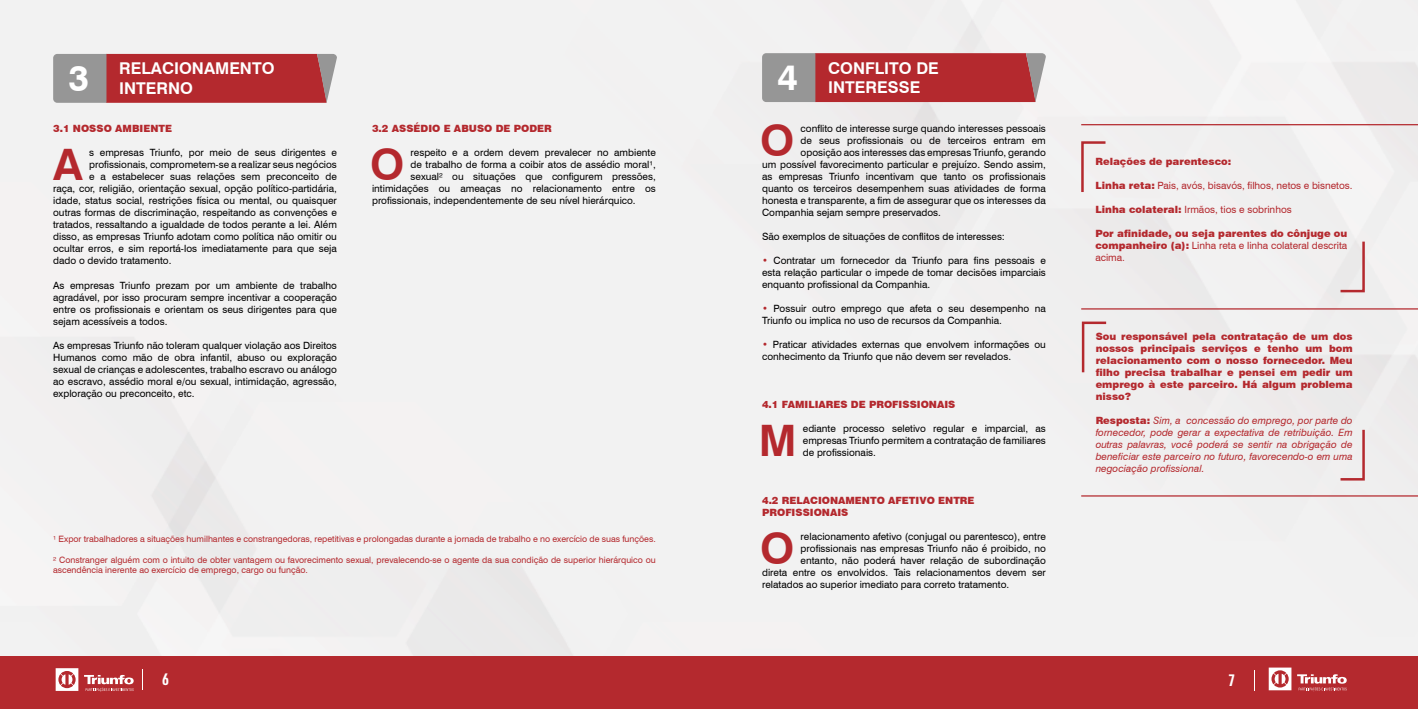
<style>
.page{position:relative;width:1418px;height:709px;background:#fff}
.page>*{position:absolute;margin:0;border:0;box-sizing:border-box;transform-origin:0 0}
.t1{font:700 43.38px "Swiss 721 BT";color:#b4292e}
.t2{font:700 36.25px "Swiss 721 BT";color:#fff}
.t3{font:700 16.25px "Swiss 721 BT";color:#fff}
.t4{font:700 16.25px "URWDIN Cond";color:#fff}
.t5{font:10px/12px "Swiss 721 BT";color:#000;text-align:justify}
.t6{font:900 10px/12px "Swiss 721 BT";color:#b4292e;text-align:justify}
.t7{font:italic 10px/12px "Swiss 721 BT";color:#b4292e;text-align:justify}
.t8{font:10px "Swiss 721 BT";color:#b4292e}
.t9{font:8.75px/10.5px "Swiss 721 BT";color:#b4292e}
.s1{font-weight:900;color:#b4292e}
.s2{font-weight:900}
.s3{font-weight:400}
.s4{font-weight:900;font-style:normal}
</style>
<div class="page">
<div style="left:0;top:656px;width:1417px;height:53px;background:#b4292e"></div>
<svg style="left:142px;top:669px;width:1px;height:20px"></svg>
<svg style="left:1254px;top:670px;width:1px;height:21px"></svg>
<svg style="left:84px;top:675px;width:50px;height:16px"></svg>
<svg style="left:56px;top:668px;width:22px;height:23px"></svg>
<svg style="left:1297px;top:674px;width:49px;height:17px"></svg>
<svg style="left:1268px;top:667px;width:23px;height:23px"></svg>
<svg style="left:762px;top:53px;width:284px;height:49px;background:#ae4549"></svg>
<hr style="left:1081px;top:124px;width:336px;height:1px;background:#b4292e">
<hr style="left:1081px;top:308px;width:336px;height:1px;background:#b4292e">
<svg style="left:1079px;top:140px;width:28px;height:54px"></svg>
<svg style="left:1337px;top:239px;width:28px;height:54px"></svg>
<hr style="left:1081px;top:495px;width:336px;height:1px;background:#b4292e">
<svg style="left:1080px;top:320px;width:28px;height:55px"></svg>
<svg style="left:1337px;top:427px;width:28px;height:55px"></svg>
<svg style="left:53px;top:54px;width:284px;height:49px;background:#ae4549"></svg>
<h3 class="t3" style="left:119px;top:59px;width:157px">RELACIONAMENTO</h3>
<h2 class="t2" style="left:69px;top:56px;width:22px">3</h2>
<h3 class="t3" style="left:119px;top:78px;width:75px">INTERNO</h3>
<p class="t6" style="left:53px;top:123px;width:120px">3.1 NOSSO AMBIENTE</p>
<h1 class="t1" style="left:53px;top:139px;width:31px">A</h1>
<p class="t5" style="left:89px;top:147px;width:249px">s empresas Triunfo, por meio de seus dirigentes e</p>
<p class="t5" style="left:89px;top:159px;width:249px">profissionais, comprometem-se a realizar seus negócios</p>
<p class="t5" style="left:89px;top:171px;width:249px">e a estabelecer suas relações sem preconceito de</p>
<p class="t5" style="left:53px;top:183px;width:285px">raça, cor, religião, orientação sexual, opção político-partidária,</p>
<p class="t5" style="left:53px;top:195px;width:285px">idade, status social, restrições física ou mental, ou quaisquer</p>
<p class="t5" style="left:53px;top:207px;width:285px">outras formas de discriminação, respeitando as convenções e</p>
<p class="t5" style="left:53px;top:219px;width:285px">tratados, ressaltando a igualdade de todos perante a lei. Além</p>
<p class="t5" style="left:53px;top:231px;width:285px">disso, as empresas Triunfo adotam como política não omitir ou</p>
<p class="t5" style="left:53px;top:243px;width:285px">ocultar erros, e sim reportá-los imediatamente para que seja</p>
<p class="t5" style="left:53px;top:255px;width:120px">dado o devido tratamento.</p>
<p class="t5" style="left:53px;top:279px;width:285px">As empresas Triunfo prezam por um ambiente de trabalho agradável, por isso procuram sempre incentivar a cooperação entre os profissionais e orientam os seus dirigentes para que sejam acessíveis a todos.</p>
<p class="t5" style="left:53px;top:339px;width:285px">As empresas Triunfo não toleram qualquer violação aos Direitos Humanos como mão de obra infantil, abuso ou exploração sexual de crianças e adolescentes, trabalho escravo ou análogo ao escravo, assédio moral e/ou sexual, intimidação, agressão, exploração ou preconceito, etc.</p>
<p class="t6" style="left:372px;top:123px;width:181px">3.2 ASSÉDIO E ABUSO DE PODER</p>
<h1 class="t1" style="left:370px;top:139px;width:36px">O</h1>
<p class="t5" style="left:410px;top:147px;width:247px">respeito e a ordem devem prevalecer no ambiente</p>
<p class="t5" style="left:410px;top:159px;width:247px">de trabalho de forma a coibir atos de assédio moral¹,</p>
<p class="t5" style="left:410px;top:171px;width:247px">sexual² ou situações que configurem pressões,</p>
<p class="t5" style="left:372px;top:183px;width:285px">intimidações ou ameaças no relacionamento entre os</p>
<p class="t5" style="left:372px;top:195px;width:265px">profissionais, independentemente de seu nível hierárquico.</p>
<p class="t9" style="left:53px;top:533px;width:604px">¹ Expor trabalhadores a situações humilhantes e constrangedoras, repetitivas e prolongadas durante a jornada de trabalho e no exercício de suas funções.</p>
<p class="t9" style="left:53px;top:554px;width:604px">² Constranger alguém com o intuito de obter vantagem ou favorecimento sexual, prevalecendo-se o agente da sua condição de superior hierárquico ou ascendência inerente ao exercício de emprego, cargo ou função.</p>
<h2 class="t2" style="left:777px;top:55px;width:22px">4</h2>
<h3 class="t3" style="left:828px;top:58px;width:112px">CONFLITO DE</h3>
<h3 class="t3" style="left:828px;top:77px;width:94px">INTERESSE</h3>
<h1 class="t1" style="left:760px;top:114px;width:36px">O</h1>
<p class="t5" style="left:800px;top:122px;width:247px">conflito de interesse surge quando interesses pessoais</p>
<p class="t5" style="left:800px;top:134px;width:247px">de seus profissionais ou de terceiros entram em</p>
<p class="t5" style="left:800px;top:146px;width:247px">oposição aos interesses das empresas Triunfo, gerando</p>
<p class="t5" style="left:762px;top:158px;width:285px">um possível favorecimento particular e prejuízo. Sendo assim,</p>
<p class="t5" style="left:762px;top:170px;width:285px">as empresas Triunfo incentivam que tanto os profissionais</p>
<p class="t5" style="left:762px;top:182px;width:285px">quanto os terceiros desempenhem suas atividades de forma</p>
<p class="t5" style="left:762px;top:194px;width:285px">honesta e transparente, a fim de assegurar que os interesses da</p>
<p class="t5" style="left:762px;top:206px;width:180px">Companhia sejam sempre preservados.</p>
<p class="t5" style="left:762px;top:230px;width:244px">São exemplos de situações de conflitos de interesses:</p>
<p class="t5" style="left:762px;top:254px;width:285px"><span class="s1">•</span> Contratar um fornecedor da Triunfo para fins pessoais e esta relação particular o impede de tomar decisões imparciais enquanto profissional da Companhia.</p>
<p class="t5" style="left:762px;top:302px;width:285px"><span class="s1">•</span> Possuir outro emprego que afeta o seu desempenho na<br>Triunfo ou implica no uso de recursos da Companhia.</p>
<p class="t5" style="left:762px;top:338px;width:285px"><span class="s1">•</span> Praticar atividades externas que envolvem informações ou conhecimento da Triunfo que não devem ser revelados.</p>
<p class="t6" style="left:762px;top:398px;width:195px">4.1 FAMILIARES DE PROFISSIONAIS</p>
<h1 class="t1" style="left:759px;top:414px;width:39px">M</h1>
<p class="t5" style="left:802px;top:422px;width:244px">ediante processo seletivo regular e imparcial, as empresas Triunfo permitem a contratação de familiares de profissionais.</p>
<p class="t6" style="left:762px;top:494px;width:214px">4.2 RELACIONAMENTO AFETIVO ENTRE<br>PROFISSIONAIS</p>
<h1 class="t1" style="left:760px;top:522px;width:36px">O</h1>
<p class="t5" style="left:800px;top:530px;width:247px">relacionamento afetivo (conjugal ou parentesco), entre</p>
<p class="t5" style="left:800px;top:542px;width:247px">profissionais nas empresas Triunfo não é proibido, no</p>
<p class="t5" style="left:800px;top:554px;width:247px">entanto, não poderá haver relação de subordinação</p>
<p class="t5" style="left:762px;top:566px;width:285px">direta entre os envolvidos. Tais relacionamentos devem ser</p>
<p class="t5" style="left:762px;top:578px;width:249px">relatados ao superior imediato para correto tratamento.</p>
<p class="t6" style="left:1095px;top:155px;width:137px">Relações de parentesco:</p>
<p class="t8" style="left:1095px;top:179px;width:259px"><span class="s2">Linha reta:</span> Pais, avós, bisavós, filhos, netos e bisnetos.</p>
<p class="t8" style="left:1095px;top:203px;width:198px"><span class="s2">Linha colateral:</span> Irmãos, tios e sobrinhos</p>
<p class="t6" style="left:1095px;top:227px;width:253px">Por afinidade, ou seja parentes do cônjuge ou companheiro (a): <span class="s3">Linha reta e linha colateral descrita acima.</span></p>
<p class="t6" style="left:1095px;top:331px;width:258px">Sou responsável pela contratação de um dos nossos principais serviços e tenho um bom relacionamento com o nosso fornecedor. Meu filho precisa trabalhar e pensei em pedir um emprego à este parceiro. Há algum problema nisso?</p>
<p class="t7" style="left:1095px;top:415px;width:258px"><span class="s4">Resposta:</span> Sim, a concessão do emprego, por parte do fornecedor, pode gerar a expectativa de retribuição. Em outras palavras, você poderá se sentir na obrigação de beneficiar este parceiro no futuro, favorecendo-o em uma negociação profissional.</p>
<h3 class="t4" style="left:162px;top:668px;width:8px">6</h3>
<h3 class="t4" style="left:1228px;top:669px;width:8px">7</h3>
</div>
